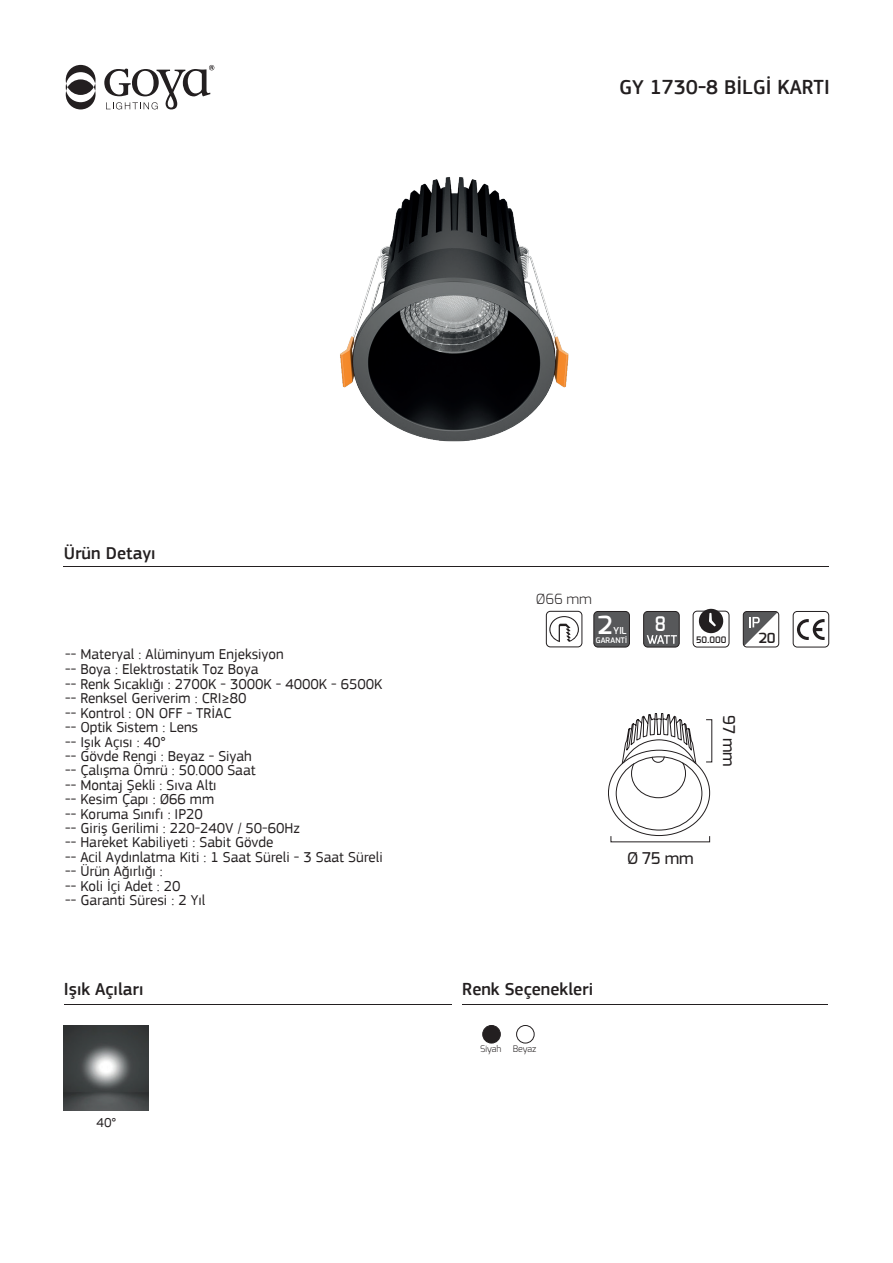
<style>
.page{position:relative;width:893px;height:1263px;background:#fff}
.page>*{position:absolute;margin:0;border:0;box-sizing:border-box;transform-origin:0 0}
.t1{font:600 24.9px "Exo";color:#fff}
.t2{font:500 21px "PF Square Sans Pro";color:#231f20}
.t3{font:600 19.95px "Exo";color:#fff;scale:.89 1}
.t4{font:500 18px "PF Square Sans Pro";color:#231f20}
.t5{font:500 16.2px "Exo";color:#231f20}
.t6{font:15px/14.4px "PF Square Sans Pro";color:#231f20}
.t7{font:300 13.95px "Exo";color:#231f20}
.t8{font:600 13.95px "Exo";color:#231f20}
.t9{font:13.5px "PF Square Sans Pro";color:#231f20}
.t10{font:600 9.45px "Exo";color:#fff}
.t11{font:300 9px "Exo";color:#231f20}
.t12{font:600 9px "Exo";color:#231f20}
.t13{font:600 7.65px "Exo";color:#fff}
</style>
<div class="page">
<hr style="left:64px;top:1004px;width:387px;height:1px;background:#231f20">
<hr style="left:64px;top:566px;width:765px;height:1px;background:#231f20">
<hr style="left:462px;top:1004px;width:366px;height:1px;background:#231f20">
<svg style="left:66px;top:65px;width:30px;height:44px"></svg>
<svg style="left:104px;top:65px;width:110px;height:44px"></svg>
<div style="left:516px;top:1025px;width:18px;height:18px;border:1px solid #231f20;border-radius:50%"></div>
<div style="left:483px;top:1025px;width:17px;height:18px;background:#231f20;border-radius:50%"></div>
<div style="left:482px;top:1025px;width:19px;height:18px;border:1px solid #231f20;border-radius:50%"></div>
<div style="left:546px;top:611px;width:36px;height:36px;border:1px solid #231f20;border-radius:4px"></div>
<svg style="left:549px;top:616px;width:30px;height:26px"></svg>
<div style="left:644px;top:611px;width:35px;height:36px;background:#57585a;border-radius:4px"></div>
<div style="left:643px;top:611px;width:37px;height:36px;border:1px solid #231f20;border-radius:4px"></div>
<svg style="left:647px;top:635px;width:30px;height:9px"></svg>
<div style="left:793px;top:611px;width:36px;height:36px;border:1px solid #231f20;border-radius:4px"></div>
<svg style="left:797px;top:619px;width:28px;height:21px"></svg>
<div style="left:743px;top:611px;width:36px;height:36px;border:1px solid #231f20;border-radius:4px"></div>
<svg style="left:743px;top:611px;width:34px;height:35px"></svg>
<div style="left:594px;top:611px;width:35px;height:36px;background:#57585a;border-radius:4px"></div>
<div style="left:593px;top:611px;width:37px;height:36px;border:1px solid #231f20;border-radius:4px"></div>
<img style="left:64px;top:1025px;width:84px;height:85px">
<svg style="left:608px;top:713px;width:102px;height:123px"></svg>
<img style="left:340px;top:177px;width:229px;height:265px">
<svg style="left:699px;top:609px;width:25px;height:24px"></svg>
<div style="left:693px;top:611px;width:36px;height:36px;border:1px solid #231f20;border-radius:4px"></div>
<h2 class="t2" style="left:619px;top:75px;width:212px">GY 1730-8 BİLGİ KARTI</h2>
<p class="t4" style="left:64px;top:543px;width:93px">Ürün Detayı</p>
<p class="t6" style="left:65px;top:647px;width:319px">-- Materyal : Alüminyum Enjeksiyon<br>-- Boya : Elektrostatik Toz Boya<br>-- Renk Sıcaklığı : 2700K - 3000K - 4000K - 6500K -- Renksel Geriverim : CRI≥80<br>-- Kontrol : ON OFF - TRİAC<br>-- Optik Sistem : Lens<br>-- Işık Açısı : 40°<br>-- Gövde Rengi : Beyaz - Siyah<br>-- Çalışma Ömrü : 50.000 Saat<br>-- Montaj Şekli : Sıva Altı<br>-- Kesim Çapı : Ø66 mm<br>-- Koruma Sınıfı : IP20<br>-- Giriş Gerilimi : 220-240V / 50-60Hz<br>-- Hareket Kabiliyeti : Sabit Gövde<br>-- Acil Aydınlatma Kiti : 1 Saat Süreli - 3 Saat Süreli -- Ürün Ağırlığı :<br>-- Koli İçi Adet : 20<br>-- Garanti Süresi : 2 Yıl</p>
<p class="t7" style="left:536px;top:590px;width:58px">Ø66 mm</p>
<h1 class="t1" style="left:598px;top:609px;width:16px">2</h1>
<p class="t10" style="left:613px;top:624px;width:15px">YIL</p>
<h3 class="t3" style="left:655px;top:611px;width:14px">8</h3>
<p class="t13" style="left:596px;top:635px;width:33px">GARANTİ</p>
<p class="t8" style="left:759px;top:629px;width:19px">20</p>
<p class="t12" style="left:696px;top:634px;width:32px">50.000</p>
<p class="t5" style="left:739px;top:715px;width:53px;rotate:90deg">97 mm</p>
<p class="t5" style="left:627px;top:848px;width:68px">Ø 75 mm</p>
<p class="t4" style="left:64px;top:979px;width:81px">Işık Açıları</p>
<p class="t4" style="left:462px;top:979px;width:132px">Renk Seçenekleri</p>
<p class="t9" style="left:97px;top:1115px;width:21px">40°</p>
<p class="t11" style="left:480px;top:1043px;width:23px">Siyah</p>
<p class="t11" style="left:513px;top:1043px;width:25px">Beyaz</p>
</div>
